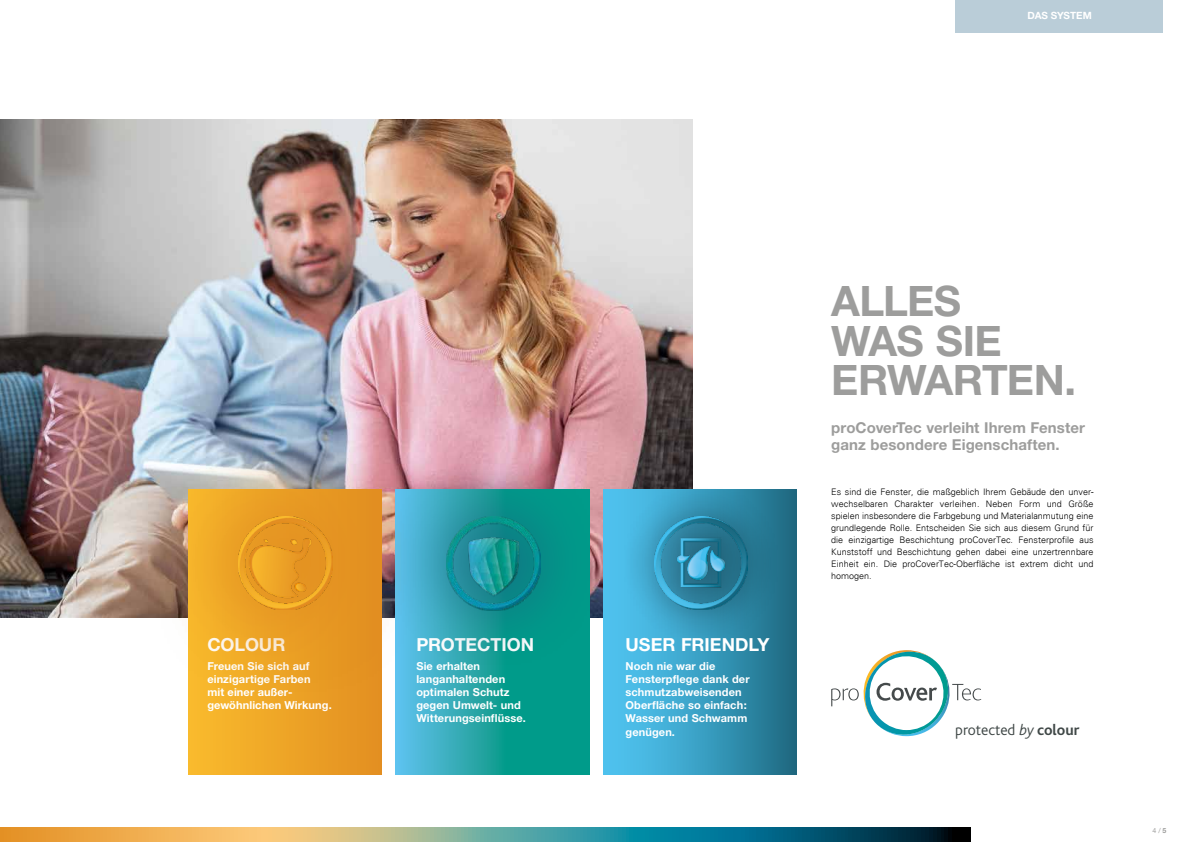
<style>
.page{position:relative;width:1191px;height:842px;background:#fff}
.page>*{position:absolute;margin:0;border:0;box-sizing:border-box;transform-origin:0 0}
.t1{font:700 42px/39.5px "Helvetica Neue CE";letter-spacing:-.02em;color:#9d9d9c}
.t2{font:700 18px "Helvetica Neue CE";color:#fff}
.t3{font:300 15.7px "Bliss";color:#404847}
.t4{font:700 15px/17px "Helvetica Neue CE";letter-spacing:.005em;color:#9d9d9c}
.t5{font:700 11px/13.2px "Helvetica Neue CE";letter-spacing:.01em;color:#fff}
.t6{font:700 10px "Helvetica Neue CE";letter-spacing:-.005em;color:#fff}
.t7{font:300 9px/12px "Univers";color:#000;text-align:justify}
.t8{font:7px "Helvetica Neue CE";color:#9d9d9c}
.s1{font-style:italic}
.s2{font-weight:700}
</style>
<div class="page">
<img style="left:0;top:119px;width:693px;height:498px">
<div style="left:955px;top:0;width:207px;height:32px;background:#bacdd8"></div>
<svg style="left:831px;top:650px;width:150px;height:86px"></svg>
<div style="left:189px;top:489px;width:193px;height:285px;background:linear-gradient(to right,#f9bb2d,#e28e21)"></div>
<svg style="left:396px;top:673px;width:193px;height:102px;background:#1ea5a5"></svg>
<div style="left:603px;top:489px;width:193px;height:286px;background:linear-gradient(to right,#53ccfa,#1f6e86)"></div>
<div style="left:621px;top:483px;width:160px;height:160px;background:#000;opacity:.49"></div>
<img style="left:654px;top:516px;width:94px;height:94px">
<div style="left:383px;top:452px;width:221px;height:221px;background:#186882;opacity:.85"></div>
<img style="left:447px;top:516px;width:93px;height:94px">
<div style="left:154px;top:432px;width:262px;height:262px;background:#e28e21;opacity:.73"></div>
<svg style="left:0;top:828px;width:970px;height:14px;background:#779075"></svg>
<p class="t6" style="left:1027px;top:9px;width:66px">DAS SYSTEM</p>
<h2 class="t2" style="left:207px;top:633px;width:79px">COLOUR</h2>
<p class="t5" style="left:207px;top:659px;width:126px">Freuen Sie sich auf einzigartige Farben<br>mit einer außer&shy;gewöhnlichen Wirkung.</p>
<h2 class="t2" style="left:416px;top:633px;width:119px">PROTECTION</h2>
<p class="t5" style="left:416px;top:659px;width:111px">Sie erhalten langanhaltenden optimalen Schutz gegen Umwelt- und<br>Witterungseinflüsse.</p>
<h2 class="t2" style="left:625px;top:633px;width:145px">USER FRIENDLY</h2>
<p class="t5" style="left:625px;top:659px;width:126px">Noch nie war die<br>Fensterpflege dank der schmutzabweisenden<br>Oberfläche so einfach:<br>Wasser und Schwamm genügen.</p>
<h1 class="t1" style="left:831px;top:282px;width:246px">ALLES<br>WAS SIE<br>ERWARTEN.</h1>
<h3 class="t4" style="left:831px;top:419px;width:255px">proCoverTec verleiht Ihrem Fenster ganz besondere Eigenschaften.</h3>
<p class="t7" style="left:831px;top:486px;width:264px">Es sind die Fenster, die maßgeblich Ihrem Gebäude den unver&shy;wechselbaren Charakter verleihen. Neben Form und Größe spielen insbesondere die Farbgebung und Materialanmutung eine grundlegende Rolle. Entscheiden Sie sich aus diesem Grund für die einzigartige Beschichtung proCoverTec. Fensterprofile aus Kunststoff und Beschichtung gehen dabei eine unzertrennbare Einheit ein. Die proCoverTec-Oberfläche ist extrem dicht und homogen.</p>
<h3 class="t3" style="left:955px;top:722px;width:126px">protected <span class="s1">by</span> <span class="s2">colour</span></h3>
<p class="t8" style="left:1152px;top:827px;width:15px">4 /<span class="s2">5</span></p>
</div>
